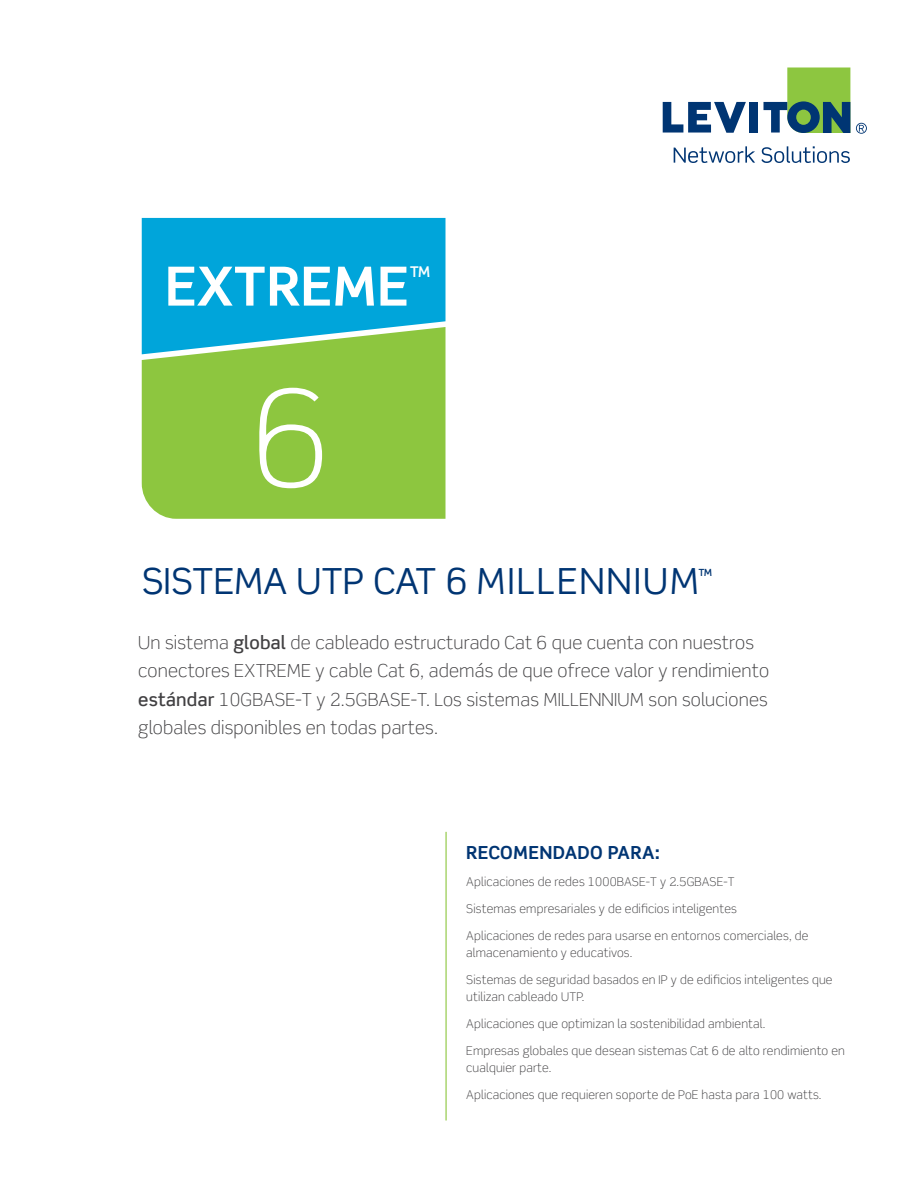
<style>
.page{position:relative;width:918px;height:1188px;background:#fff}
.page>*{position:absolute;margin:0;border:0;box-sizing:border-box;transform-origin:0 0}
.t1{font:300 133.5px "Scene Std";color:#fff}
.t2{font:700 54px "Scene Std";color:#fff}
.t3{font:36px "Scene Std";color:#003573}
.t4{font:300 18px/28.5px "Scene Std";letter-spacing:.01em;color:#414042}
.t5{font:700 18px "Scene Std";letter-spacing:.02em;color:#003573}
.t6{font:300 12px/16.5px "Scene Std";letter-spacing:.015em;color:#414042}
.s1{font-weight:500}
</style>
<div class="page">
<hr style="left:446px;top:832px;width:1px;height:288px;background:#8dc63f">
<svg style="left:674px;top:146px;width:81px;height:17px"></svg>
<svg style="left:761px;top:146px;width:89px;height:17px"></svg>
<svg style="left:663px;top:102px;width:83px;height:31px"></svg>
<div style="left:749px;top:102px;width:9px;height:31px;background:#003573"></div>
<svg style="left:763px;top:68px;width:87px;height:65px"></svg>
<svg style="left:856px;top:123px;width:11px;height:11px"></svg>
<div style="left:142px;top:354px;width:304px;height:165px;background:#8dc63f"></div>
<svg style="left:142px;top:218px;width:304px;height:136px;background:#15abce"></svg>
<h2 class="t2" style="left:165px;top:253px;width:268px">EXTREME<sup>™</sup></h2>
<h1 class="t1" style="left:251px;top:358px;width:80px">6</h1>
<h3 class="t3" style="left:142px;top:559px;width:573px">SISTEMA UTP CAT 6 MILLENNIUM<sup>™</sup></h3>
<p class="t4" style="left:138px;top:628px;width:632px">Un sistema <span class="s1">global</span> de cableado estructurado Cat 6 que cuenta con nuestros conectores EXTREME y cable Cat 6, además de que ofrece valor y rendimiento <span class="s1">estándar</span> 10GBASE-T y 2.5GBASE-T. Los sistemas MILLENNIUM son soluciones globales disponibles en todas partes.</p>
<h3 class="t5" style="left:466px;top:842px;width:195px">RECOMENDADO PARA:</h3>
<p class="t6" style="left:466px;top:873px;width:270px">Aplicaciones de redes 1000BASE-T y 2.5GBASE-T</p>
<p class="t6" style="left:466px;top:900px;width:272px">Sistemas empresariales y de edificios inteligentes</p>
<p class="t6" style="left:466px;top:928px;width:344px">Aplicaciones de redes para usarse en entornos comerciales, de almacenamiento y educativos.</p>
<p class="t6" style="left:466px;top:972px;width:368px">Sistemas de seguridad basados en IP y de edificios inteligentes que utilizan cableado UTP.</p>
<p class="t6" style="left:466px;top:1015px;width:301px">Aplicaciones que optimizan la sostenibilidad ambiental.</p>
<p class="t6" style="left:466px;top:1043px;width:380px">Empresas globales que desean sistemas Cat 6 de alto rendimiento en cualquier parte.</p>
<p class="t6" style="left:466px;top:1086px;width:357px">Aplicaciones que requieren soporte de PoE hasta para 100 watts.</p>
</div>
